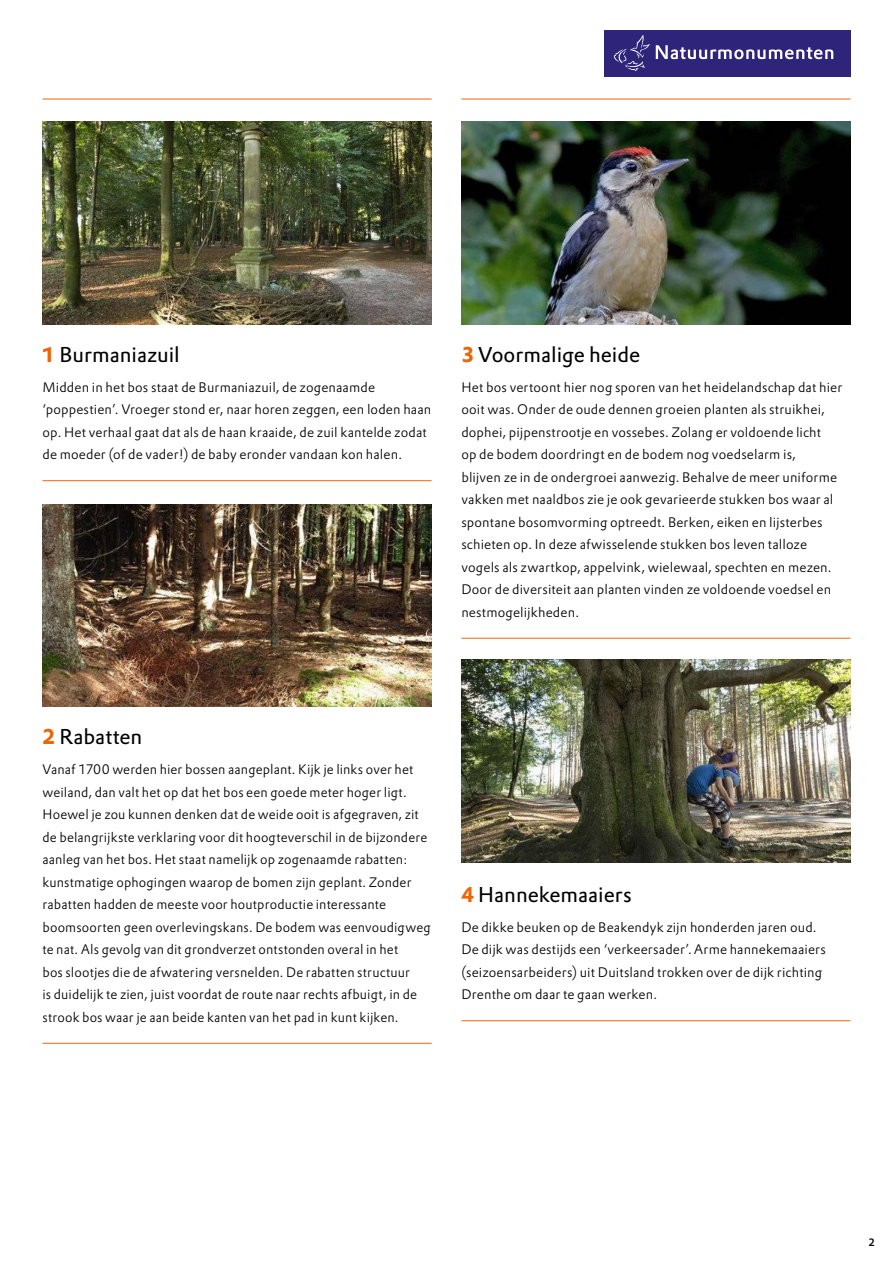
<style>
.page{position:relative;width:893px;height:1263px;background:#fff}
.page>*{position:absolute;margin:0;border:0;box-sizing:border-box;transform-origin:0 0}
.t1{font:21px "DTL Prokyon TOT";color:#000}
.t2{font:300 13.5px/22.5px "DTL Prokyon TOT";letter-spacing:.01em;color:#000}
.t3{font:500 10.5px "DTL Prokyon TOT";color:#000}
.s1{font-weight:700;color:#ec6608}
</style>
<div class="page">
<hr style="left:43px;top:99px;width:389px;height:1px;background:#ec6608">
<hr style="left:461px;top:99px;width:389px;height:1px;background:#ec6608">
<hr style="left:43px;top:480px;width:389px;height:1px;background:#ec6608">
<hr style="left:43px;top:1043px;width:389px;height:1px;background:#ec6608">
<hr style="left:461px;top:638px;width:389px;height:1px;background:#ec6608">
<hr style="left:461px;top:1020px;width:389px;height:1px;background:#ec6608">
<img style="left:43px;top:122px;width:389px;height:202px">
<img style="left:43px;top:504px;width:389px;height:202px">
<img style="left:461px;top:122px;width:389px;height:202px">
<img style="left:461px;top:660px;width:389px;height:202px">
<div style="left:604px;top:30px;width:246px;height:47px;background:#2e247a"></div>
<svg style="left:613px;top:35px;width:37px;height:36px"></svg>
<svg style="left:656px;top:45px;width:177px;height:14px"></svg>
<h1 class="t1" style="left:43px;top:341px;width:139px"><span class="s1">1</span> Burmaniazuil</h1>
<p class="t2" style="left:43px;top:375px;width:390px">Midden in het bos staat de Burmaniazuil, de zogenaamde ‘poppestien’. Vroeger stond er, naar horen zeggen, een loden haan op. Het verhaal gaat dat als de haan kraaide, de zuil kantelde zodat de moeder (of de vader!) de baby eronder vandaan kon halen.</p>
<h1 class="t1" style="left:461px;top:341px;width:180px"><span class="s1">3</span> Voormalige heide</h1>
<p class="t2" style="left:461px;top:375px;width:383px">Het bos vertoont hier nog sporen van het heidelandschap dat hier ooit was. Onder de oude dennen groeien planten als struikhei, dophei, pijpenstrootje en vossebes. Zolang er voldoende licht<br>op de bodem doordringt en de bodem nog voedselarm is,<br>blijven ze in de ondergroei aanwezig. Behalve de meer uniforme vakken met naaldbos zie je ook gevarieerde stukken bos waar al spontane bosomvorming optreedt. Berken, eiken en lijsterbes schieten op. In deze afwisselende stukken bos leven talloze vogels als zwartkop, appelvink, wielewaal, spechten en mezen.<br>Door de diversiteit aan planten vinden ze voldoende voedsel en nestmogelijkheden.</p>
<h1 class="t1" style="left:43px;top:723px;width:101px"><span class="s1">2</span> Rabatten</h1>
<p class="t2" style="left:43px;top:758px;width:390px">Vanaf 1700 werden hier bossen aangeplant. Kijk je links over het weiland, dan valt het op dat het bos een goede meter hoger ligt.<br>Hoewel je zou kunnen denken dat de weide ooit is afgegraven, zit de belangrijkste verklaring voor dit hoogteverschil in de bijzondere aanleg van het bos. Het staat namelijk op zogenaamde rabatten: kunstmatige ophogingen waarop de bomen zijn geplant. Zonder rabatten hadden de meeste voor houtproductie interessante boomsoorten geen overlevingskans. De bodem was eenvoudigweg te nat. Als gevolg van dit grondverzet ontstonden overal in het<br>bos slootjes die de afwatering versnelden. De rabatten structuur<br>is duidelijk te zien, juist voordat de route naar rechts afbuigt, in de strook bos waar je aan beide kanten van het pad in kunt kijken.</p>
<h1 class="t1" style="left:461px;top:881px;width:172px"><span class="s1">4</span> Hannekemaaiers</h1>
<p class="t2" style="left:461px;top:915px;width:366px">De dikke beuken op de Beakendyk zijn honderden jaren oud.<br>De dijk was destijds een ‘verkeersader’. Arme hannekemaaiers (seizoensarbeiders) uit Duitsland trokken over de dijk richting Drenthe om daar te gaan werken.</p>
<p class="t3" style="left:868px;top:1235px;width:8px">2</p>
</div>
